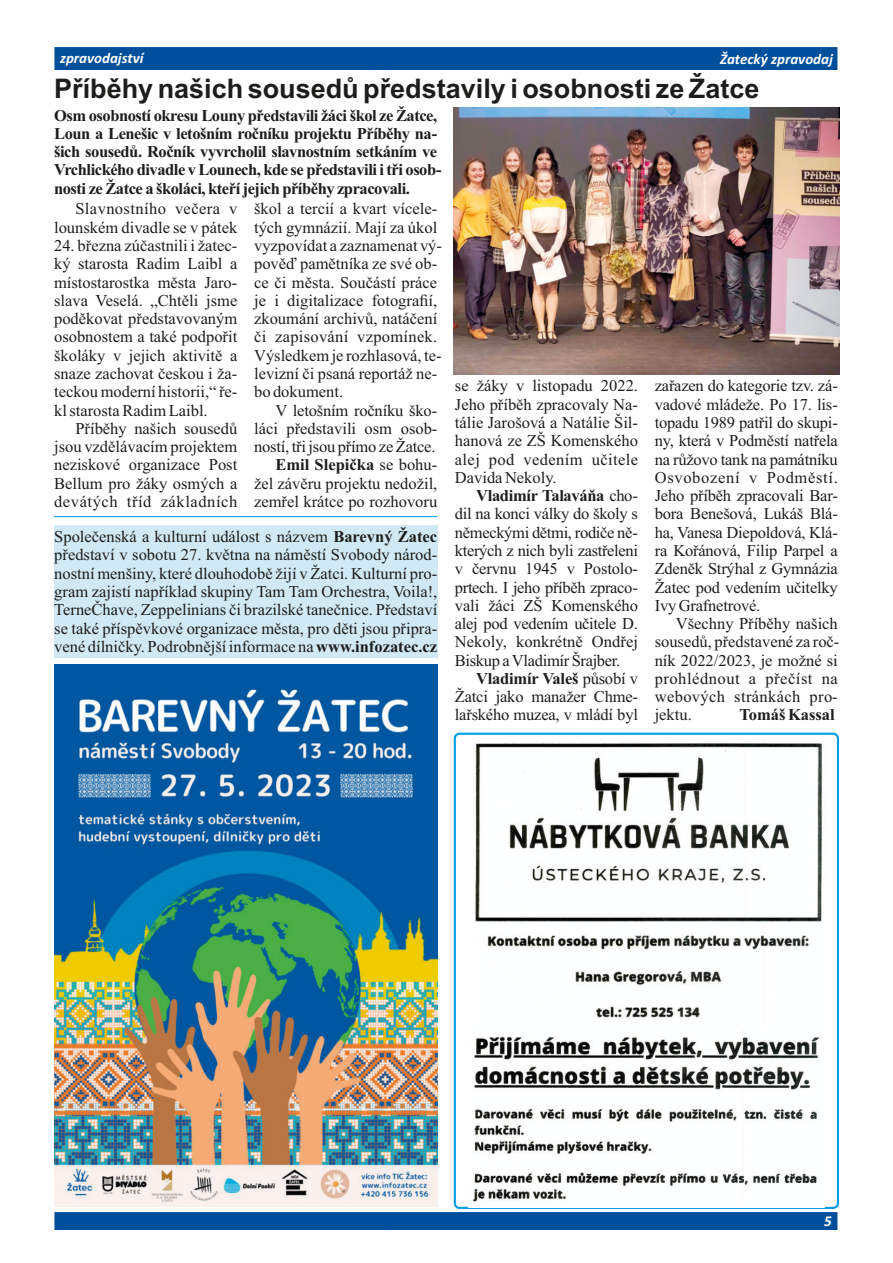
<style>
.page{position:relative;width:893px;height:1263px;background:#fff}
.page>*{position:absolute;margin:0;border:0;box-sizing:border-box;transform-origin:0 0}
.t1{font:700 27px "Arial";color:#1d1d1b}
.t2{font:16.5px/18.3px "Times New Roman";color:#1d1d1b;text-align:justify}
.t3{font:700 16.5px/18.3px "Times New Roman";letter-spacing:-.025em;color:#1d1d1b}
.t4{font:700 16.5px "Times New Roman";color:#1d1d1b}
.t5{font:italic 700 15px "Calibri";color:#fff}
.s1{font-weight:700}
</style>
<div class="page">
<div style="left:54px;top:525px;width:383px;height:133px;background:#d1e9f4"></div>
<div style="left:54px;top:1212px;width:784px;height:17px;background:#004f9c"></div>
<div style="left:55px;top:47px;width:783px;height:22px;background:#004f9c"></div>
<div style="left:454px;top:733px;width:385px;height:476px;border:2px solid #009fe3;border-radius:5px"></div>
<img style="left:487px;top:935px;width:322px;height:83px">
<img style="left:475px;top:743px;width:348px;height:179px">
<img style="left:468px;top:1036px;width:356px;height:172px">
<img style="left:54px;top:665px;width:383px;height:541px">
<img style="left:454px;top:107px;width:386px;height:267px">
<hr style="left:54px;top:516px;width:383px;height:1px;background:#009fe3">
<p class="t5" style="left:60px;top:51px;width:85px">zpravodajství</p>
<p class="t5" style="left:720px;top:53px;width:114px">Žatecký zpravodaj</p>
<h1 class="t1" style="left:54px;top:78px;width:707px">Příběhy našich sousedů představily i osobnosti ze Žatce</h1>
<p class="t3" style="left:54px;top:108px;width:389px">Osm osobností okresu Louny představili žáci škol ze Žatce, Loun a Lenešic v letošním ročníku projektu Příběhy na&shy;šich sousedů. Ročník vyvrcholil slavnostním setkáním ve Vrchlického divadle v Lounech, kde se představili i tři osob&shy;nosti ze Žatce a školáci, kteří jejich příběhy zpracovali.</p>
<p class="t2" style="left:254px;top:201px;width:189px;text-align:left">škol a tercií a kvart vícele&shy;tých gymnázií. Mají za úkol vyzpovídat a zaznamenat vý&shy;pověď pamětníka ze své ob&shy;ce či města. Součástí práce je i digitalizace fotografií, zkoumání archivů, natáčení či zapisování vzpomínek.<br>Výsledkem je rozhlasová, te&shy;levizní či psaná reportáž ne&shy;bo dokument.</p>
<p class="t2" style="left:254px;top:402px;width:185px;text-align:right">V letošním ročníku ško&shy;láci představili osm osob&shy;ností, tři jsou přímo ze Žatce.<br><span class="s1">Emil Slepička</span> se bohu&shy;žel závěru projektu nedožil, zemřel krátce po rozhovoru</p>
<p class="t2" style="left:54px;top:529px;width:384px">Společenská a kulturní událost s názvem <span class="s1">Barevný Žatec </span>představí v sobotu 27. května na náměstí Svobody národ&shy;nostní menšiny, které dlouhodobě žijí v Žatci. Kulturní pro&shy;gram zajistí například skupiny Tam Tam Orchestra, Voila!, TerneČhave, Zeppelinians či brazilské tanečnice. Představí se také příspěvkové organizace města, pro děti jsou připra&shy;vené dílničky. Podrobnější informace na <span class="s1">www.infozatec.cz</span></p>
<p class="t2" style="left:54px;top:201px;width:185px;text-align:right">Slavnostního večera v lounském divadle se v pátek</p>
<p class="t2" style="left:54px;top:238px;width:185px">24. března zúčastnili i žatec&shy;ký starosta Radim Laibl a místostarostka města Jaro&shy;slava Veselá. „Chtěli jsme poděkovat představovaným osobnostem a také podpořit školáky v jejich aktivitě a snaze zachovat českou i ža&shy;teckou moderní historii,“ ře&shy;kl starosta Radim Laibl.</p>
<p class="t2" style="left:54px;top:421px;width:185px;text-indent:21px">Příběhy našich sousedů jsou vzdělávacím projektem neziskové organizace Post Bellum pro žáky osmých a devátých tříd základních</p>
<p class="t2" style="left:455px;top:378px;width:185px">se žáky v listopadu 2022.<br>Jeho příběh zpracovaly Na&shy;tálie Jarošová a Natálie Šil&shy;hanová ze ZŠ Komenského alej pod vedením učitele Davida Nekoly.</p>
<p class="t2" style="left:455px;top:488px;width:185px;text-indent:21px"><span class="s1">Vladimír Talaváňa</span> cho&shy;dil na konci války do školy s německými dětmi, rodiče ně&shy;kterých z nich byli zastřeleni v červnu 1945 v Postolo&shy;prtech. I jeho příběh zpraco&shy;vali žáci ZŠ Komenského alej pod vedením učitele D.<br>Nekoly, konkrétně Ondřej Biskup a Vladimír Šrajber.</p>
<p class="t2" style="left:455px;top:671px;width:185px;text-indent:21px"><span class="s1">Vladimír Valeš</span> působí v Žatci jako manažer Chme&shy;lařského muzea, v mládí byl</p>
<p class="t2" style="left:655px;top:378px;width:185px">zařazen do kategorie tzv. zá&shy;vadové mládeže. Po 17. lis&shy;topadu 1989 patřil do skupi&shy;ny, která v Podměstí natřela na růžovo tank na památníku Osvobození v Podměstí.<br>Jeho příběh zpracovali Bar&shy;bora Benešová, Lukáš Blá&shy;ha, Vanesa Diepoldová, Klá&shy;ra Kořánová, Filip Parpel a Zdeněk Strýhal z Gymnázia Žatec pod vedením učitelky Ivy Grafnetrové.</p>
<p class="t2" style="left:655px;top:616px;width:186px;text-indent:21px">Všechny Příběhy našich sousedů, představené za roč&shy;ník 2022/2023, je možné si prohlédnout a přečíst na webových stránkách pro&shy;jektu.</p>
<p class="t4" style="left:739px;top:709px;width:97px">Tomáš Kassal</p>
<p class="t5" style="left:824px;top:1215px;width:9px">5</p>
</div>
